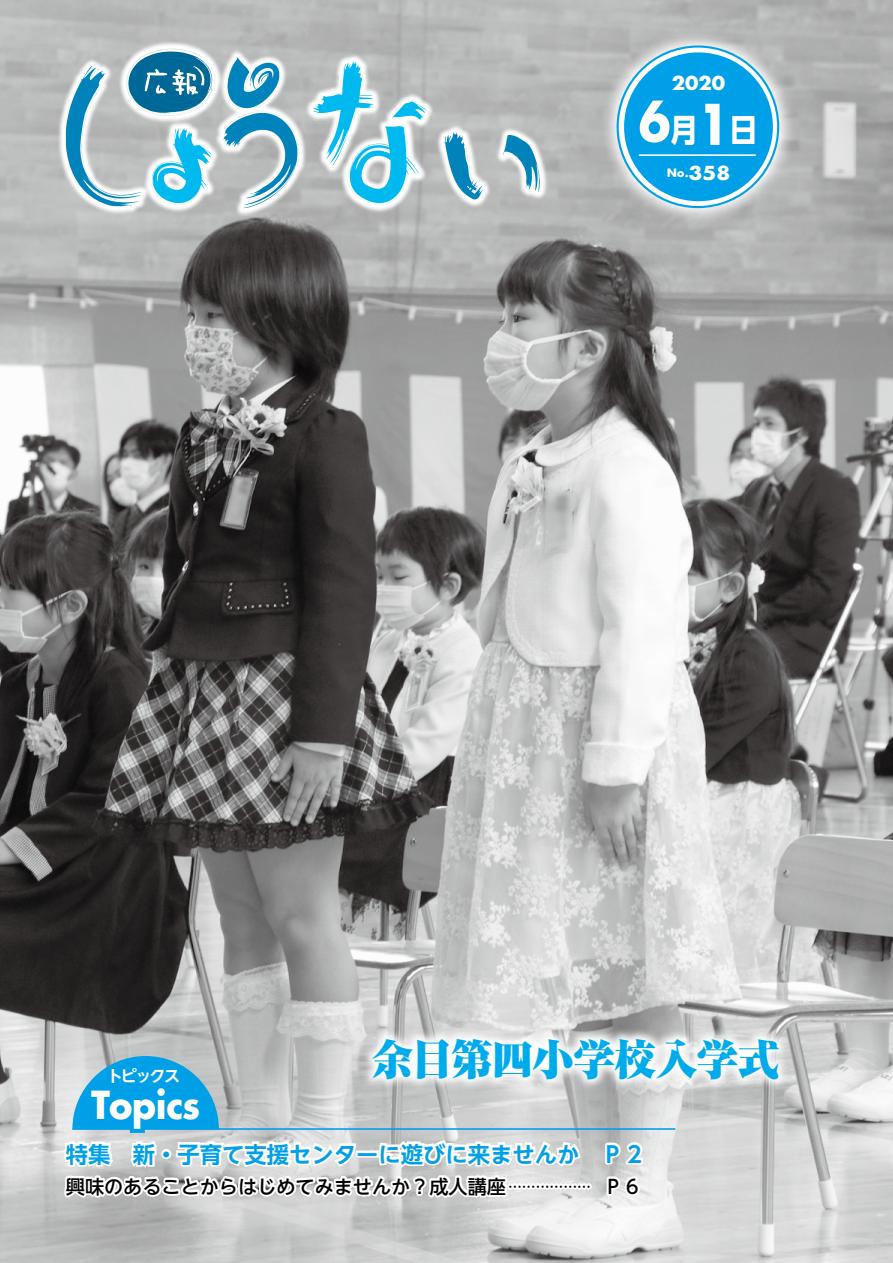
<style>
.page{position:relative;width:893px;height:1263px;background:#fff}
.page>*{position:absolute;margin:0;border:0;box-sizing:border-box;transform-origin:0 0}
.t1{font:700 42.45px "Futura PT";letter-spacing:-.025em;color:#fff;scale:.95 1}
.t2{font:900 41.4px "Ryumin Pr 6";letter-spacing:-.015em;color:#00abeb}
.t3{font:700 31.95px "UD Shin Go Pr 6";color:#fff;scale:.86 1}
.t4{font:700 22.35px "UD Shin Go NT Pr 6 De";color:#00a0e9}
.t5{font:700 21.3px "Futura PT";color:#fff;scale:1.05 1}
.t6{font:700 21.3px "Futura PT";color:#fff;scale:1.09 1}
.t7{font:500 19.2px "UD Shin Go NT Pr 6";color:#000}
.t8{font:700 15.9px "UD Shin Go NT Pr 6 De";letter-spacing:-.105em;color:#fff}
.t9{font:500 13.8px "UD Shin Go NT Pr 6";color:#000}
.t10{font:700 12.75px "Futura PT";color:#fff}
.s1{font-family:"Futura PT";font-size:61.65px}
.s2{font-size:12.75px}
</style>
<div class="page">
<img style="left:0;top:0;width:893px;height:1263px">
<svg style="left:361px;top:1027px;width:429px;height:64px"></svg>
<svg style="left:600px;top:29px;width:196px;height:196px;background:#b7bdc0"></svg>
<svg style="left:618px;top:47px;width:160px;height:160px"></svg>
<div style="left:624px;top:52px;width:149px;height:149px;background:#00a0e9;border-radius:50%"></div>
<hr style="left:639px;top:154px;width:117px;height:2px;background:#fff">
<svg style="left:58px;top:41px;width:490px;height:175px;background:#bdbebe"></svg>
<svg style="left:313px;top:61px;width:113px;height:144px"></svg>
<svg style="left:503px;top:135px;width:37px;height:57px"></svg>
<svg style="left:444px;top:132px;width:39px;height:68px"></svg>
<svg style="left:223px;top:57px;width:77px;height:151px"></svg>
<svg style="left:66px;top:49px;width:149px;height:157px"></svg>
<svg style="left:603px;top:1139px;width:42px;height:28px"></svg>
<svg style="left:605px;top:1173px;width:37px;height:26px"></svg>
<hr style="left:72px;top:1128px;width:603px;height:2px;background:#00a0e9">
<svg style="left:60px;top:1056px;width:532px;height:173px"></svg>
<p class="t5" style="left:672px;top:69px;width:53px">2020</p>
<h3 class="t3" style="left:639px;top:103px;width:139px">日<span class="s1">1</span>月<span class="s1">6</span></h3>
<p class="t6" style="left:685px;top:159px;width:43px"><span class="s2">.</span>358</p>
<p class="t10" style="left:667px;top:164px;width:20px">No</p>
<p class="t8" style="left:107px;top:1063px;width:74px">トピックス</p>
<h1 class="t1" style="left:91px;top:1077px;width:116px">Topics</h1>
<h2 class="t2" style="left:372px;top:1027px;width:409px">余目第四小学校入学式</h2>
<p class="t4" style="left:66px;top:1136px;width:515px">特集　新・子育て支援センターに遊びに来ませんか</p>
<p class="t7" style="left:66px;top:1171px;width:442px">興味のあることからはじめてみませんか？成人講座</p>
<p class="t9" style="left:506px;top:1175px;width:87px">…………………</p>
<p class="t4" style="left:606px;top:1136px;width:38px">P 2</p>
<p class="t7" style="left:604px;top:1171px;width:40px">Ｐ６</p>
</div>
